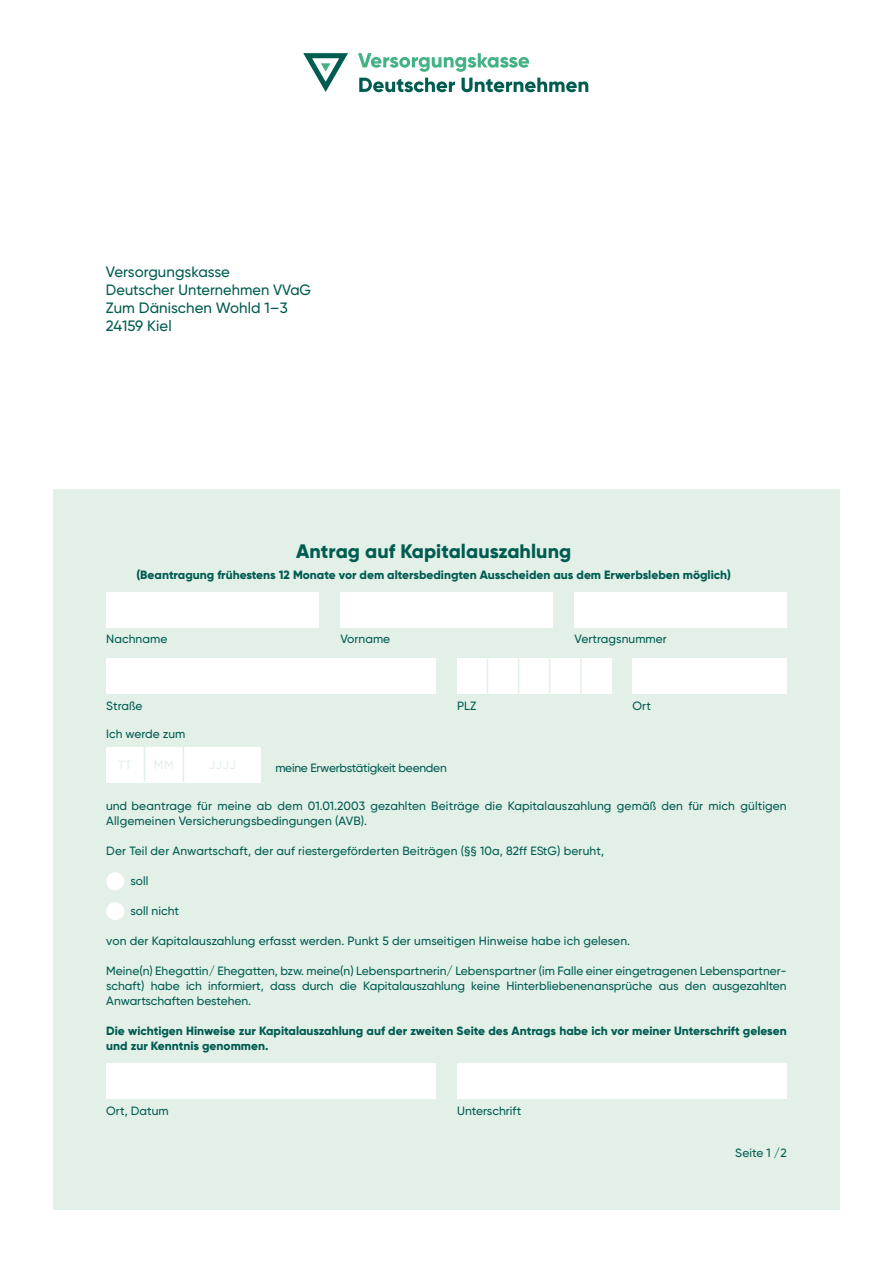
<style>
.page{position:relative;width:893px;height:1263px;background:#fff}
.page>*{position:absolute;margin:0;border:0;box-sizing:border-box;transform-origin:0 0}
.t1{font:800 19.5px "Gilroy";letter-spacing:.005em;color:#005c50}
.t2{font:500 15px/18px "Gilroy";letter-spacing:.005em;color:#005c50}
.t3{font:500 12px/15px "Gilroy";letter-spacing:.005em;color:#005c50}
.t4{font:800 12px/15px "Gilroy";color:#005c50}
.t5{font:500 12px "Gilroy";letter-spacing:-.02em;color:#005c50}
.t6{font:500 12px "Gilroy";letter-spacing:.015em;color:#e3f0e8}
</style>
<div class="page">
<div style="left:53px;top:489px;width:787px;height:721px;background:#e3f0e8"></div>
<div style="left:575px;top:592px;width:212px;height:35px;background:#fff"></div>
<div style="left:106px;top:592px;width:212px;height:35px;background:#fff"></div>
<div style="left:340px;top:592px;width:213px;height:35px;background:#fff"></div>
<div style="left:106px;top:872px;width:18px;height:18px;background:#fff;border-radius:50%"></div>
<div style="left:106px;top:902px;width:18px;height:18px;background:#fff;border-radius:50%"></div>
<div style="left:106px;top:1064px;width:330px;height:35px;background:#fff"></div>
<div style="left:457px;top:1064px;width:330px;height:35px;background:#fff"></div>
<div style="left:106px;top:658px;width:330px;height:36px;background:#fff"></div>
<div style="left:632px;top:658px;width:155px;height:35px;background:#fff"></div>
<div style="left:457px;top:658px;width:154px;height:35px;background:#fff"></div>
<hr style="left:487px;top:658px;width:1px;height:36px;background:#e3f0e8">
<hr style="left:518px;top:658px;width:1px;height:36px;background:#e3f0e8">
<hr style="left:549px;top:658px;width:1px;height:36px;background:#e3f0e8">
<hr style="left:580px;top:658px;width:2px;height:36px;background:#e3f0e8">
<svg style="left:358px;top:53px;width:171px;height:19px"></svg>
<svg style="left:359px;top:78px;width:96px;height:14px"></svg>
<svg style="left:461px;top:78px;width:127px;height:14px"></svg>
<svg style="left:303px;top:53px;width:45px;height:39px"></svg>
<div style="left:106px;top:747px;width:154px;height:35px;background:#fff"></div>
<hr style="left:144px;top:747px;width:1px;height:35px;background:#e3f0e8">
<hr style="left:183px;top:747px;width:1px;height:35px;background:#e3f0e8">
<p class="t2" style="left:106px;top:263px;width:207px">Versorgungskasse<br>Deutscher Unternehmen VVaG<br>Zum Dänischen Wohld 1–3<br>24159 Kiel</p>
<h1 class="t1" style="left:296px;top:539px;width:277px">Antrag auf Kapitalauszahlung</h1>
<p class="t4" style="left:136px;top:567px;width:596px">(Beantragung frühestens 12 Monate vor dem altersbedingten Ausscheiden aus dem Erwerbsleben möglich)</p>
<p class="t3" style="left:106px;top:631px;width:63px">Nachname</p>
<p class="t3" style="left:340px;top:631px;width:51px">Vorname</p>
<p class="t3" style="left:575px;top:631px;width:94px">Vertragsnummer</p>
<p class="t3" style="left:106px;top:698px;width:38px">Straße</p>
<p class="t3" style="left:457px;top:698px;width:21px">PLZ</p>
<p class="t3" style="left:632px;top:698px;width:20px">Ort</p>
<p class="t3" style="left:106px;top:726px;width:81px">Ich werde zum</p>
<p class="t6" style="left:118px;top:757px;width:15px">TT</p>
<p class="t6" style="left:154px;top:757px;width:21px">MM</p>
<p class="t6" style="left:209px;top:757px;width:29px">JJJJ</p>
<p class="t5" style="left:275px;top:760px;width:173px">meine Erwerbstätigkeit beenden</p>
<p class="t3" style="left:106px;top:798px;width:682px">und beantrage für meine ab dem 01.01.2003 gezahlten Beiträge die Kapitalauszahlung gemäß den für mich gültigen<br>Allgemeinen Versicherungsbedingungen (AVB).</p>
<p class="t3" style="left:106px;top:843px;width:499px">Der Teil der Anwartschaft, der auf riestergeförderten Beiträgen (§§ 10a, 82ff EStG) beruht,</p>
<p class="t3" style="left:130px;top:873px;width:20px">soll</p>
<p class="t3" style="left:130px;top:903px;width:50px">soll nicht</p>
<p class="t3" style="left:106px;top:933px;width:525px">von der Kapitalauszahlung erfasst werden. Punkt 5 der umseitigen Hinweise habe ich gelesen.</p>
<p class="t3" style="left:106px;top:963px;width:682px;text-align:justify">Meine(n) Ehegattin/ Ehegatten, bzw. meine(n) Lebenspartnerin/ Lebenspartner (im Falle einer eingetragenen Lebenspartner&shy;schaft) habe ich informiert, dass durch die Kapitalauszahlung keine Hinterbliebenenansprüche aus den ausgezahlten Anwartschaften bestehen.</p>
<p class="t4" style="left:106px;top:1023px;width:682px">Die wichtigen Hinweise zur Kapitalauszahlung auf der zweiten Seite des Antrags habe ich vor meiner Unterschrift gelesen und zur Kenntnis genommen.</p>
<p class="t3" style="left:106px;top:1103px;width:64px">Ort, Datum</p>
<p class="t3" style="left:457px;top:1103px;width:66px">Unterschrift</p>
<p class="t3" style="left:735px;top:1145px;width:53px">Seite 1 /2</p>
</div>
